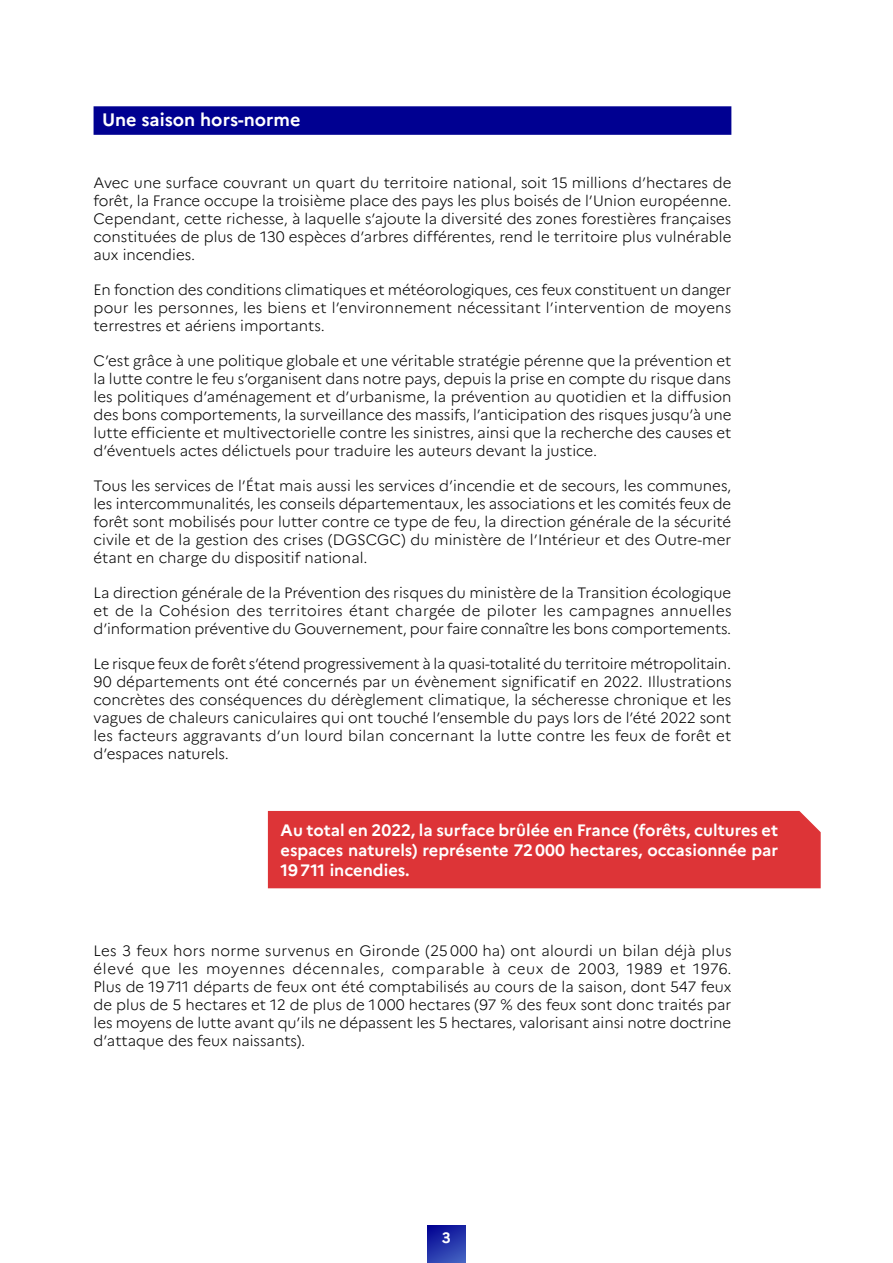
<style>
.page{position:relative;width:893px;height:1263px;background:#fff}
.page>*{position:absolute;margin:0;border:0;box-sizing:border-box;transform-origin:0 0}
.t1{font:700 18px "Marianne";color:#fff}
.t2{font:700 16.5px/19.8px "Marianne";color:#fff;text-align:justify}
.t3{font:300 15px/18px "Marianne";color:#000;text-align:justify}
.t4{font:700 15px "Marianne";color:#fff}
</style>
<div class="page">
<hr style="left:0;top:0;width:1px;height:1263px;background:#000091">
<div style="left:94px;top:106px;width:637px;height:29px;background:#000091"></div>
<div style="left:268px;top:811px;width:553px;height:77px;background:#dd3437"></div>
<svg style="left:427px;top:1225px;width:39px;height:38px"></svg>
<p class="t1" style="left:102px;top:109px;width:200px">Une saison hors-norme</p>
<p class="t3" style="left:94px;top:173px;width:639px">Avec une surface couvrant un quart du territoire national, soit 15 millions d’hectares de forêt, la France occupe la troisième place des pays les plus boisés de l’Union européenne.<br>Cependant, cette richesse, à laquelle s’ajoute la diversité des zones forestières françaises constituées de plus de 130 espèces d’arbres différentes, rend le territoire plus vulnérable aux incendies.</p>
<p class="t3" style="left:94px;top:280px;width:639px">En fonction des conditions climatiques et météorologiques, ces feux constituent un danger pour les personnes, les biens et l’environnement nécessitant l’intervention de moyens terrestres et aériens importants.</p>
<p class="t3" style="left:94px;top:351px;width:639px">C’est grâce à une politique globale et une véritable stratégie pérenne que la prévention et la lutte contre le feu s’organisent dans notre pays, depuis la prise en compte du risque dans les politiques d’aménagement et d’urbanisme, la prévention au quotidien et la diffusion des bons comportements, la surveillance des massifs, l’anticipation des risques jusqu’à une lutte efficiente et multivectorielle contre les sinistres, ainsi que la recherche des causes et d’éventuels actes délictuels pour traduire les auteurs devant la justice.</p>
<p class="t3" style="left:94px;top:476px;width:639px">Tous les services de l’État mais aussi les services d’incendie et de secours, les communes, les intercommunalités, les conseils départementaux, les associations et les comités feux de forêt sont mobilisés pour lutter contre ce type de feu, la direction générale de la sécurité civile et de la gestion des crises (DGSCGC) du ministère de l’Intérieur et des Outre-mer étant en charge du dispositif national.</p>
<p class="t3" style="left:94px;top:583px;width:640px">La direction générale de la Prévention des risques du ministère de la Transition écologique et de la Cohésion des territoires étant chargée de piloter les campagnes annuelles d’information préventive du Gouvernement, pour faire connaître les bons comportements.</p>
<p class="t3" style="left:94px;top:654px;width:640px">Le risque feux de forêt s’étend progressivement à la quasi-totalité du territoire métropolitain.<br>90 départements ont été concernés par un évènement significatif en 2022. Illustrations concrètes des conséquences du dérèglement climatique, la sécheresse chronique et les vagues de chaleurs caniculaires qui ont touché l’ensemble du pays lors de l’été 2022 sont les facteurs aggravants d’un lourd bilan concernant la lutte contre les feux de forêt et d’espaces naturels.</p>
<p class="t2" style="left:281px;top:820px;width:499px">Au total en 2022, la surface brûlée en France (forêts, cultures et espaces naturels) représente 72000 hectares, occasionnée par 19711 incendies.</p>
<p class="t3" style="left:94px;top:941px;width:639px">Les 3 feux hors norme survenus en Gironde (25000 ha) ont alourdi un bilan déjà plus élevé que les moyennes décennales, comparable à ceux de 2003, 1989 et 1976.<br>Plus de 19711 départs de feux ont été comptabilisés au cours de la saison, dont 547 feux de plus de 5 hectares et 12 de plus de 1000 hectares (97 % des feux sont donc traités par les moyens de lutte avant qu’ils ne dépassent les 5 hectares, valorisant ainsi notre doctrine d’attaque des feux naissants).</p>
<p class="t4" style="left:442px;top:1228px;width:10px">3</p>
</div>
